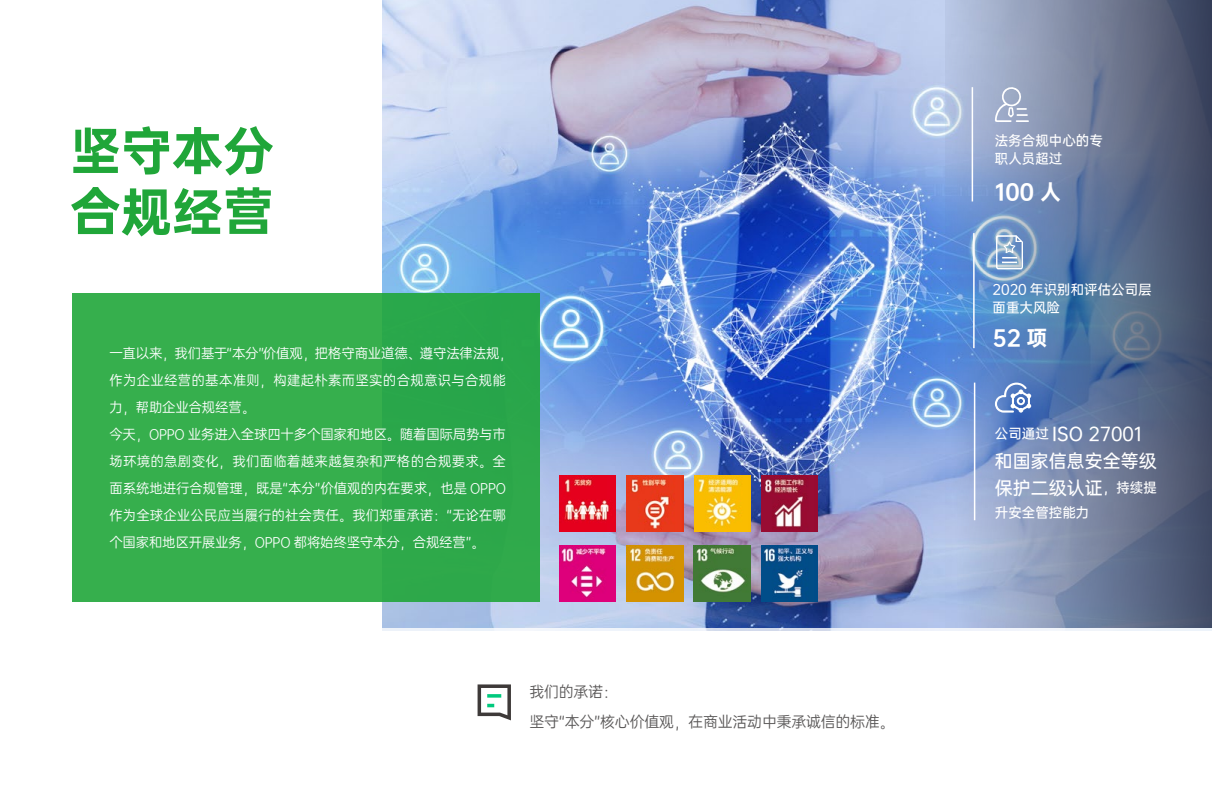
<style>
.page{position:relative;width:1212px;height:808px;background:#fff}
.page>*{position:absolute;margin:0;border:0;box-sizing:border-box;transform-origin:0 0}
.t1{font:51px/61.2px "OPPO Sans J H";color:#20a639}
.t2{font:21px "OPPO Sans J H";color:#fff}
.t3{font:18px/27px "OPPO Sans S M";color:#fff}
.t4{font:15px/30px "OPPO Sans S R";letter-spacing:-.02em;color:#595757}
.t5{font:13.5px/27px "OPPO Sans S R";letter-spacing:-.01em;color:#fff}
.t6{font:13.5px/18px "OPPO Sans S M";color:#fff}
.s1{font-size:13.5px}
</style>
<div class="page">
<img style="left:383px;top:0;width:562px;height:628px">
<svg style="left:945px;top:0;width:267px;height:628px;background:#6b7fa4"></svg>
<div style="left:72px;top:294px;width:467px;height:308px;background:linear-gradient(to right,#3ab24e,#2ba74a)"></div>
<hr style="left:973px;top:233px;width:1px;height:115px;background:#fff">
<hr style="left:971px;top:87px;width:2px;height:114px;background:#fff">
<hr style="left:974px;top:383px;width:1px;height:137px;background:#fff">
<img style="left:761px;top:475px;width:57px;height:57px">
<img style="left:761px;top:545px;width:57px;height:57px">
<img style="left:559px;top:475px;width:57px;height:57px">
<img style="left:559px;top:545px;width:57px;height:57px">
<img style="left:627px;top:545px;width:56px;height:57px">
<img style="left:694px;top:545px;width:56px;height:57px">
<img style="left:626px;top:475px;width:57px;height:57px">
<img style="left:694px;top:475px;width:56px;height:57px">
<svg style="left:995px;top:86px;width:34px;height:36px"></svg>
<svg style="left:995px;top:383px;width:36px;height:30px"></svg>
<svg style="left:996px;top:235px;width:27px;height:34px"></svg>
<svg style="left:477px;top:684px;width:34px;height:36px"></svg>
<h1 class="t1" style="left:70px;top:116px;width:205px">坚守本分合规经营</h1>
<p class="t5" style="left:109px;top:339px;width:405px">一直以来，我们基于“本分”价值观，把格守商业道德、遵守法律法规，作为企业经营的基本准则，构建起朴素而坚实的合规意识与合规能力，帮助企业合规经营。<br>今天，OPPO 业务进入全球四十多个国家和地区。随着国际局势与市场环境的急剧变化，我们面临着越来越复杂和严格的合规要求。全面系统地进行合规管理，既是“本分”价值观的内在要求，也是 OPPO作为全球企业公民应当履行的社会责任。我们郑重承诺：“无论在哪个国家和地区开展业务，OPPO 都将始终坚守本分，合规经营”。</p>
<p class="t4" style="left:529px;top:676px;width:367px">我们的承诺：<br>坚守“本分”核心价值观，在商业活动中秉承诚信的标准。</p>
<p class="t6" style="left:995px;top:131px;width:109px">法务合规中心的专职人员超过</p>
<h2 class="t2" style="left:995px;top:174px;width:68px">100 人</h2>
<p class="t6" style="left:992px;top:279px;width:161px">2020 年识别和评估公司层面重大风险</p>
<h2 class="t2" style="left:992px;top:319px;width:56px">52 项</h2>
<h3 class="t3" style="left:995px;top:419px;width:164px"><span class="s1">公司通过</span> ISO 27001和国家信息安全等级保护二级认证<span class="s1">，持续提</span></h3>
<p class="t6" style="left:995px;top:503px;width:96px">升安全管控能力</p>
</div>
